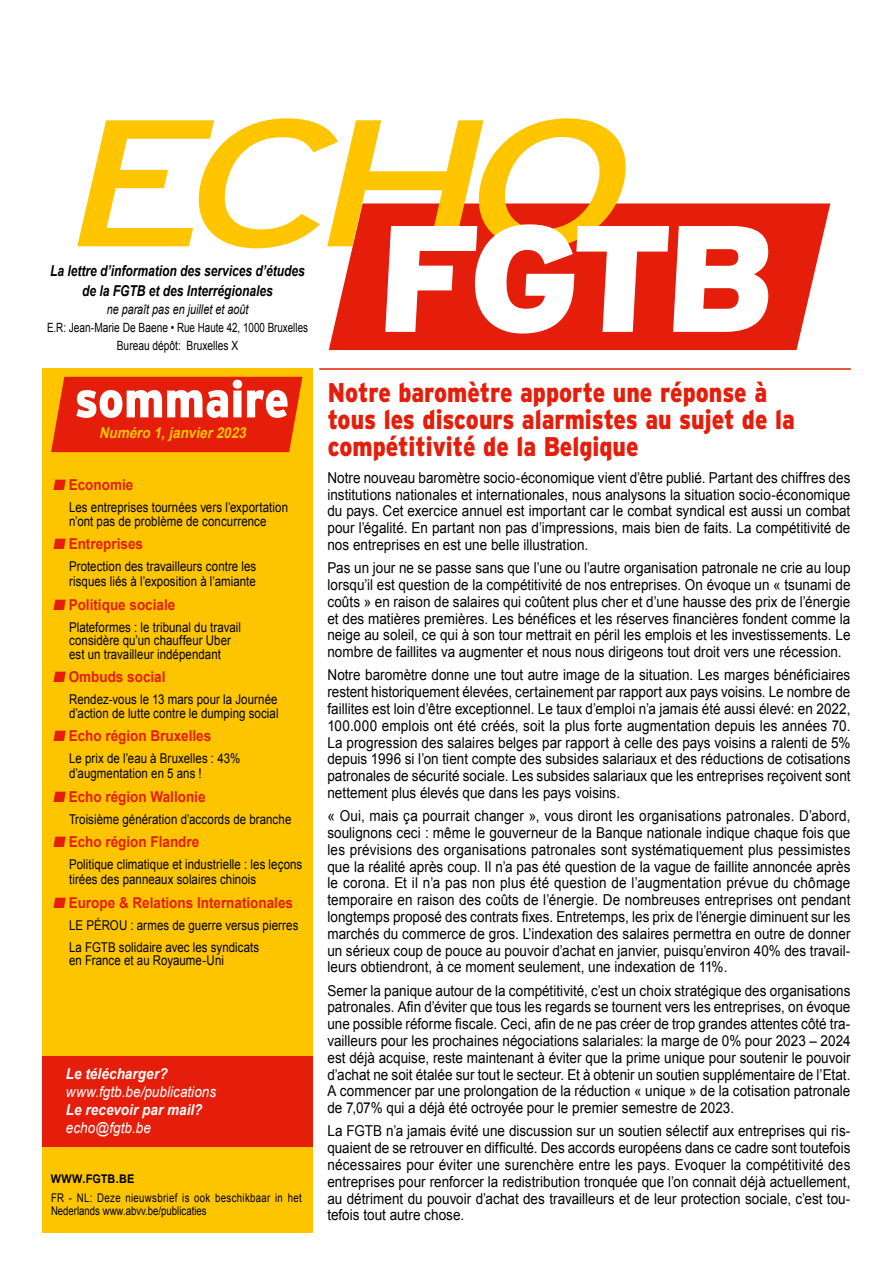
<style>
.page{position:relative;width:893px;height:1263px;background:#fff}
.page>*{position:absolute;margin:0;border:0;box-sizing:border-box;transform-origin:0 0}
.t1{font:900 27px/27px "Interstate";color:#e41e0a;scale:.85 1}
.t2{font:15px/16.8px "Arial";letter-spacing:.005em;color:#000;text-align:justify;scale:.9 1}
.t3{font:700 15px "Arial";color:#e41e0a;scale:.9 1}
.t4{font:italic 700 15px/19.6px "Arial";color:#000;text-align:center;scale:.8 1}
.t5{font:italic 15px "Arial";letter-spacing:.005em;color:#fff;scale:.9 1}
.t6{font:italic 700 15px "Arial";letter-spacing:.005em;color:#fff;scale:.9 1}
.t7{font:italic 700 15px "Arial";color:#fdc500;scale:.9 1}
.t8{font:13.5px/13.5px "Arial";letter-spacing:.005em;color:#000;scale:.85 1}
.t9{font:italic 13.5px "Arial";color:#000;scale:.8 1}
.t10{font:12.75px/18.1px "Arial";color:#000;text-align:center;scale:.77 1}
.t11{font:12px/12.8px "Arial";letter-spacing:.035em;color:#000;scale:.8 1}
.t12{font:italic 700 12px "Arial";letter-spacing:.035em;color:#000;scale:.9 1}
</style>
<div class="page">
<div style="left:43px;top:368px;width:270px;height:865px;background:#fdc500"></div>
<hr style="left:319px;top:368px;width:532px;height:2px;background:#e41e0a">
<svg style="left:51px;top:377px;width:251px;height:75px;background:#ea533a"></svg>
<div style="left:43px;top:1057px;width:270px;height:90px;background:#e41e0a"></div>
<svg style="left:329px;top:203px;width:501px;height:147px;background:#e8402f"></svg>
<svg style="left:77px;top:118px;width:692px;height:215px"></svg>
<p class="t4" style="left:50px;top:262px;width:320px">La lettre d’information des services d’études de la FGTB et des Interrégionales</p>
<p class="t9" style="left:107px;top:300px;width:179px">ne paraît pas en juillet et août</p>
<p class="t10" style="left:47px;top:319px;width:340px">E.R: Jean-Marie De Baene • Rue Haute 42, 1000 Bruxelles<br>Bureau dépôt: Bruxelles X</p>
<p class="t7" style="left:99px;top:423px;width:169px">Numéro 1,janvier2023</p>
<p class="t3" style="left:53px;top:475px;width:91px">■ Economie</p>
<p class="t8" style="left:69px;top:501px;width:259px">Les entreprises tournées vers l’exportation n’ont pas de problème de concurrence</p>
<p class="t3" style="left:53px;top:534px;width:101px">■ Entreprises</p>
<p class="t8" style="left:69px;top:559px;width:222px;line-height:15px">Protection des travailleurs contre les risques liés à l’exposition à l’amiante</p>
<p class="t3" style="left:53px;top:594px;width:137px">■ Politique sociale</p>
<p class="t8" style="left:69px;top:620px;width:204px">Plateformes : le tribunal du travail considère qu’un chauffeur Uber est un travailleur indépendant</p>
<p class="t3" style="left:53px;top:667px;width:126px">■ Ombuds social</p>
<p class="t8" style="left:69px;top:693px;width:248px">Rendez-vous le 13 mars pour la Journée d’action de lutte contre le dumping social</p>
<p class="t3" style="left:53px;top:726px;width:177px">■ Echo région Bruxelles</p>
<p class="t8" style="left:69px;top:751px;width:203px;line-height:15px">Le prix de l’eau à Bruxelles : 43% d’augmentation en 5 ans !</p>
<p class="t3" style="left:53px;top:786px;width:171px">■ Echo région Wallonie</p>
<p class="t8" style="left:69px;top:812px;width:263px">Troisième génération d’accords de branche</p>
<p class="t3" style="left:53px;top:832px;width:164px">■ Echo région Flandre</p>
<p class="t8" style="left:69px;top:857px;width:276px;line-height:15px">Politique climatique et industrielle : les leçons tirées des panneaux solaires chinois</p>
<p class="t3" style="left:53px;top:892px;width:268px">■ Europe &amp; Relations Internationales</p>
<p class="t8" style="left:69px;top:914px;width:271px;line-height:22px">LE PÉROU : armes de guerre versus pierres<br>La FGTB solidaire avec les syndicats</p>
<p class="t8" style="left:69px;top:954px;width:184px">en France et au Royaume-Uni</p>
<p class="t6" style="left:66px;top:1064px;width:115px">Le télécharger?</p>
<p class="t5" style="left:66px;top:1082px;width:168px">www.fgtb.be/publications</p>
<p class="t6" style="left:66px;top:1100px;width:153px">Le recevoir par mail?</p>
<p class="t5" style="left:66px;top:1118px;width:96px">echo@fgtb.be</p>
<p class="t12" style="left:51px;top:1171px;width:98px">WWW.FGTB.BE</p>
<p class="t11" style="left:51px;top:1191px;width:315px">FR - NL: Deze nieuwsbrief is ook beschikbaar in het<br>Nederlands www.abvv.be/publicaties</p>
<h1 class="t1" style="left:328px;top:379px;width:551px">Notre baromètre apporte une réponse à tous les discours alarmistes au sujet de la compétitivité de la Belgique</h1>
<p class="t2" style="left:327px;top:469px;width:583px">Notre nouveau baromètre socio-économique vient d’être publié. Partant des chiffres des institutions nationales et internationales, nous analysons la situation socio-économique du pays. Cet exercice annuel est important car le combat syndical est aussi un combat pour l’égalité. En partant non pas d’impressions, mais bien de faits. La compétitivité de nos entreprises en est une belle illustration.</p>
<p class="t2" style="left:327px;top:560px;width:583px">Pas un jour ne se passe sans que l’une ou l’autre organisation patronale ne crie au loup lorsqu’il est question de la compétitivité de nos entreprises. On évoque un « tsunami de coûts » en raison de salaires qui coûtent plus cher et d’une hausse des prix de l’énergie et des matières premières. Les bénéfices et les réserves financières fondent comme la neige au soleil, ce qui à son tour mettrait en péril les emplois et les investissements. Le nombre de faillites va augmenter et nous nous dirigeons tout droit vers une récession.</p>
<p class="t2" style="left:327px;top:667px;width:583px">Notre baromètre donne une tout autre image de la situation. Les marges bénéficiaires restent historiquement élevées, certainement par rapport aux pays voisins. Le nombre de faillites est loin d’être exceptionnel. Le taux d’emploi n’a jamais été aussi élevé: en 2022, 100.000 emplois ont été créés, soit la plus forte augmentation depuis les années 70.<br>La progression des salaires belges par rapport à celle des pays voisins a ralenti de 5% depuis 1996 si l’on tient compte des subsides salariaux et des réductions de cotisations patronales de sécurité sociale. Les subsides salariaux que les entreprises reçoivent sont nettement plus élevés que dans les pays voisins.</p>
<p class="t2" style="left:327px;top:808px;width:583px">« Oui, mais ça pourrait changer », vous diront les organisations patronales. D’abord, soulignons ceci : même le gouverneur de la Banque nationale indique chaque fois que les prévisions des organisations patronales sont systématiquement plus pessimistes que la réalité après coup. Il n’a pas été question de la vague de faillite annoncée après le corona. Et il n’a pas non plus été question de l’augmentation prévue du chômage temporaire en raison des coûts de l’énergie. De nombreuses entreprises ont pendant longtemps proposé des contrats fixes. Entretemps, les prix de l’énergie diminuent sur les marchés du commerce de gros. L’indexation des salaires permettra en outre de donner un sérieux coup de pouce au pouvoir d’achat en janvier, puisqu’environ 40% des travail&shy;leurs obtiendront, à ce moment seulement, une indexation de 11%.</p>
<p class="t2" style="left:327px;top:982px;width:583px">Semer la panique autour de la compétitivité, c’est un choix stratégique des organisations patronales. Afin d’éviter que tous les regards se tournent vers les entreprises, on évoque une possible réforme fiscale. Ceci, afin de ne pas créer de trop grandes attentes côté tra&shy;vailleurs pour les prochaines négociations salariales: la marge de 0% pour 2023 – 2024 est déjà acquise, reste maintenant à éviter que la prime unique pour soutenir le pouvoir d’achat ne soit étalée sur tout le secteur. Et à obtenir un soutien supplémentaire de l’Etat.<br>A commencer par une prolongation de la réduction « unique » de la cotisation patronale de 7,07% qui a déjà été octroyée pour le premier semestre de 2023.</p>
<p class="t2" style="left:327px;top:1123px;width:583px">La FGTB n’a jamais évité une discussion sur un soutien sélectif aux entreprises qui ris&shy;quaient de se retrouver en difficulté. Des accords européens dans ce cadre sont toutefois nécessaires pour éviter une surenchère entre les pays. Evoquer la compétitivité des entreprises pour renforcer la redistribution tronquée que l’on connait déjà actuellement, au détriment du pouvoir d’achat des travailleurs et de leur protection sociale, c’est tou&shy;tefois tout autre chose.</p>
</div>
